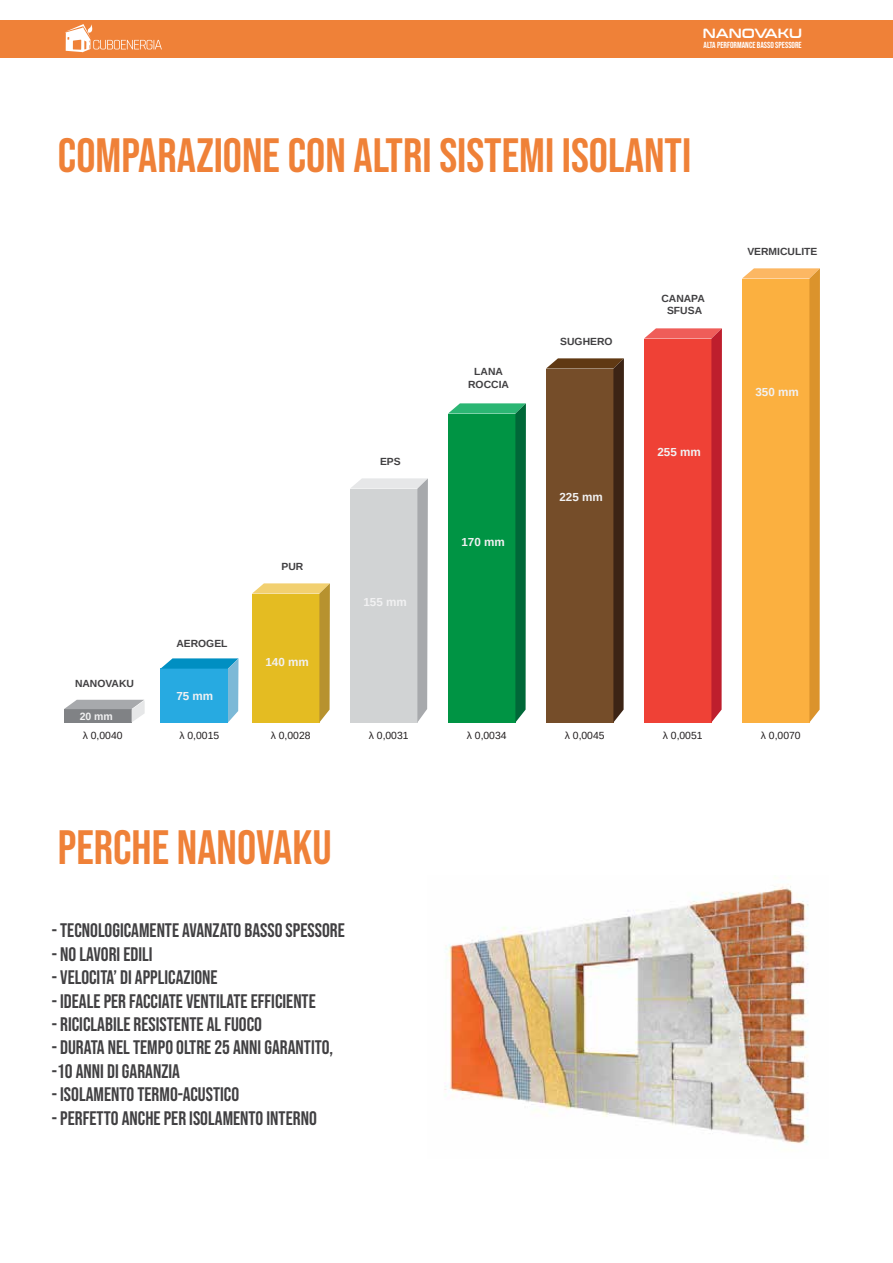
<style>
.page{position:relative;width:893px;height:1263px;background:#fff}
.page>*{position:absolute;margin:0;border:0;box-sizing:border-box;transform-origin:0 0}
.t1{font:48px "Bebas Neue";color:#ef8138}
.t2{font:19.5px/23.4px "Bebas Neue";color:#414042}
.t3{font:13.35px "Conthrax Sb";color:#fff}
.t4{font:700 11.7px "Arimo";color:#f1f1f2}
.t5{font:700 10.5px "Arimo";color:#f1f1f2}
.t6{font:700 10.35px/12.5px "Arimo";color:#414042;text-align:center}
.t7{font:10.35px "Arimo";color:#231f20}
.t8{font:8.7px "Bebas Neue";color:#fff}
</style>
<div class="page">
<svg style="left:64px;top:700px;width:81px;height:22px;background:#a0a1a4"></svg>
<svg style="left:161px;top:658px;width:77px;height:64px;background:#31aadc"></svg>
<svg style="left:252px;top:583px;width:78px;height:139px;background:#e0b92c"></svg>
<svg style="left:350px;top:478px;width:78px;height:244px;background:#cdcfd0"></svg>
<svg style="left:448px;top:403px;width:78px;height:319px;background:#039245"></svg>
<svg style="left:546px;top:358px;width:78px;height:364px;background:#6e4827"></svg>
<svg style="left:644px;top:328px;width:78px;height:394px;background:#e83e37"></svg>
<svg style="left:742px;top:268px;width:78px;height:454px;background:#f7ac3f"></svg>
<img style="left:444px;top:885px;width:365px;height:259px">
<div style="left:0;top:20px;width:893px;height:37px;background:#ef8138"></div>
<svg style="left:65px;top:24px;width:97px;height:28px"></svg>
<p class="t3" style="left:703px;top:23px;width:101px">NANOVAKU</p>
<p class="t8" style="left:703px;top:40px;width:100px">ALTA PERFORMANCE BASSO SPESSORE</p>
<h1 class="t1" style="left:58px;top:129px;width:635px">COMPARAZIONE CON ALTRI SISTEMI ISOLANTI</h1>
<p class="t6" style="left:747px;top:245px;width:72px">VERMICULITE</p>
<p class="t6" style="left:380px;top:455px;width:22px">EPS</p>
<p class="t6" style="left:75px;top:677px;width:61px">NANOVAKU</p>
<p class="t5" style="left:80px;top:709px;width:35px">20 mm</p>
<p class="t7" style="left:83px;top:728px;width:41px">λ 0,0040</p>
<p class="t6" style="left:176px;top:638px;width:53px">AEROGEL</p>
<p class="t4" style="left:176px;top:688px;width:38px">75 mm</p>
<p class="t7" style="left:179px;top:728px;width:41px">λ 0,0015</p>
<p class="t6" style="left:281px;top:560px;width:23px">PUR</p>
<p class="t4" style="left:265px;top:654px;width:45px">140 mm</p>
<p class="t7" style="left:271px;top:728px;width:41px">λ 0,0028</p>
<p class="t4" style="left:363px;top:594px;width:45px">155 mm</p>
<p class="t7" style="left:369px;top:728px;width:41px">λ 0,0031</p>
<h1 class="t1" style="left:58px;top:820px;width:275px">PERCHE NANOVAKU</h1>
<p class="t2" style="left:52px;top:919px;width:294px">- TECNOLOGICAMENTE AVANZATO BASSO SPESSORE</p>
<p class="t2" style="left:52px;top:942px;width:102px">- NO LAVORI EDILI</p>
<p class="t2" style="left:52px;top:965px;width:167px">- VELOCITA’ DI APPLICAZIONE</p>
<p class="t2" style="left:52px;top:989px;width:265px">- IDEALE PER FACCIATE VENTILATE EFFICIENTE</p>
<p class="t2" style="left:52px;top:1012px;width:212px">- RICICLABILE RESISTENTE AL FUOCO</p>
<p class="t2" style="left:52px;top:1036px;width:283px">- DURATA NEL TEMPO OLTRE 25 ANNI GARANTITO, -10 ANNI DI GARANZIA</p>
<p class="t2" style="left:52px;top:1082px;width:189px">- ISOLAMENTO TERMO-ACUSTICO</p>
<p class="t2" style="left:52px;top:1106px;width:266px">- PERFETTO ANCHE PER ISOLAMENTO INTERNO</p>
<p class="t6" style="left:468px;top:365px;width:42px">LANA<br>ROCCIA</p>
<p class="t4" style="left:461px;top:534px;width:45px">170 mm</p>
<p class="t6" style="left:560px;top:335px;width:54px">SUGHERO</p>
<p class="t4" style="left:559px;top:489px;width:45px">225 mm</p>
<p class="t6" style="left:661px;top:292px;width:45px">CANAPA<br>SFUSA</p>
<p class="t4" style="left:657px;top:444px;width:45px">255 mm</p>
<p class="t4" style="left:755px;top:384px;width:45px">350 mm</p>
<p class="t7" style="left:467px;top:728px;width:41px">λ 0,0034</p>
<p class="t7" style="left:565px;top:728px;width:41px">λ 0,0045</p>
<p class="t7" style="left:663px;top:728px;width:41px">λ 0,0051</p>
<p class="t7" style="left:761px;top:728px;width:41px">λ 0,0070</p>
</div>
